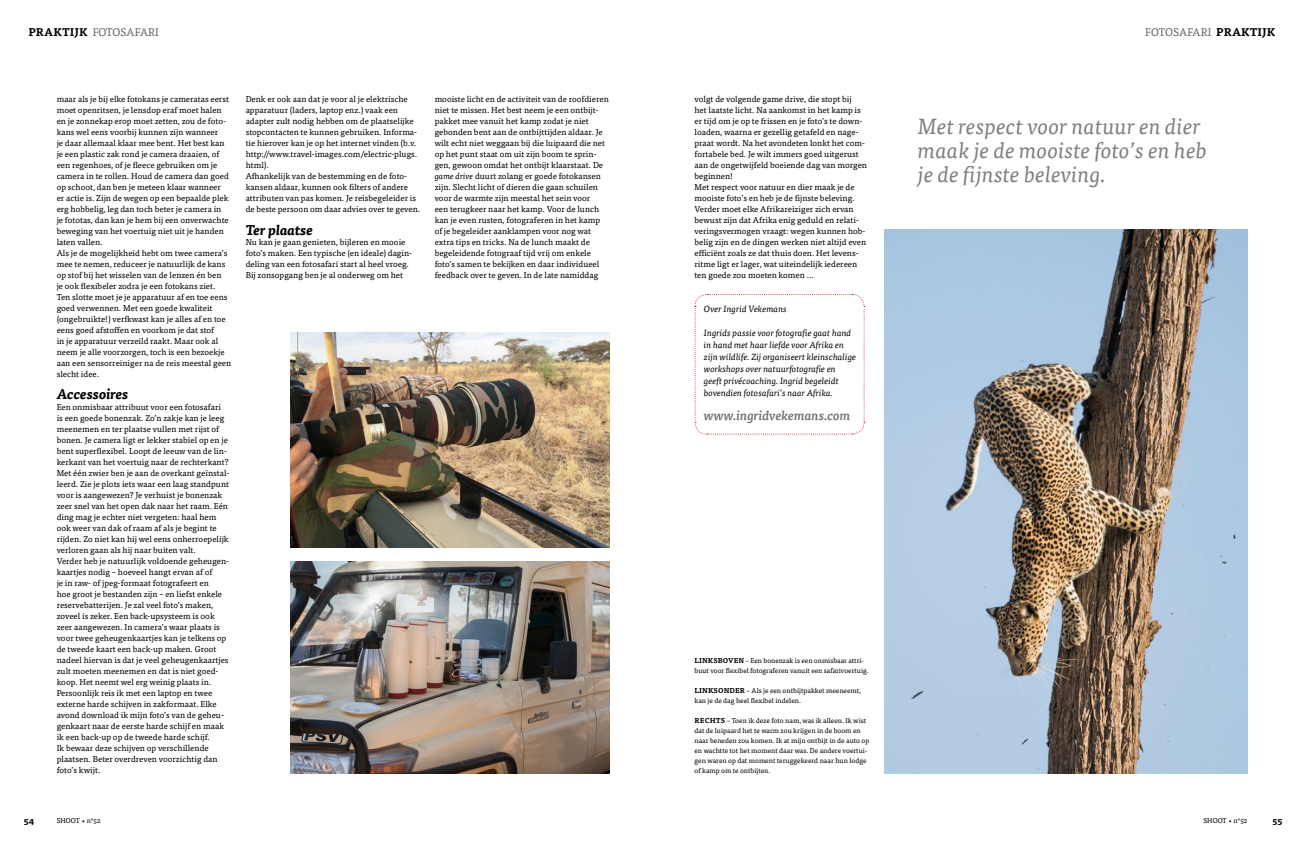
<style>
.page{position:relative;width:1304px;height:842px;background:#fff}
.page>*{position:absolute;margin:0;border:0;box-sizing:border-box;transform-origin:0 0}
.t1{font:italic 22px/24px "Tisa OT";color:#808080}
.t2{font:italic 700 14px "Tisa OT";color:#000}
.t3{font:italic 500 13px "Tisa OT";color:#6d6e71}
.t4{font:11px "Tisa OT";letter-spacing:.01em;color:#666}
.t5{font:italic 9px/12px "Tisa OT";color:#000}
.t6{font:700 9px "Tisa OT";color:#000}
.t7{font:8.5px/11px "Tisa OT";color:#000}
.t8{font:7px/10px "Tisa OT";color:#000}
.s1{font-weight:700;color:#000}
.s2{font-style:italic}
.s3{font-weight:700}
</style>
<div class="page">
<svg style="left:694px;top:294px;width:171px;height:141px"></svg>
<img style="left:291px;top:332px;width:318px;height:215px">
<img style="left:291px;top:561px;width:318px;height:213px">
<img style="left:884px;top:230px;width:363px;height:543px">
<p class="t4" style="left:28px;top:26px;width:132px"><span class="s1">PRAKTIJK</span> Fotosafari</p>
<p class="t7" style="left:57px;top:94px;width:176px">maar als je bij elke fotokans je cameratas eerst moet openritsen, je lensdop eraf moet halen en je zonnekap erop moet zetten, zou de foto&shy;kans wel eens voorbij kunnen zijn wanneer<br>je daar allemaal klaar mee bent. Het best kan je een plastic zak rond je camera draaien, of een regenhoes, of je fleece gebruiken om je camera in te rollen. Houd de camera dan goed op schoot, dan ben je meteen klaar wanneer<br>er actie is. Zijn de wegen op een bepaalde plek erg hobbelig, leg dan toch beter je camera in<br>je fototas, dan kan je hem bij een onverwachte beweging van het voertuig niet uit je handen laten vallen.<br>Als je de mogelijkheid hebt om twee camera’s mee te nemen, reduceer je natuurlijk de kans op stof bij het wisselen van de lenzen én ben<br>je ook flexibeler zodra je een fotokans ziet.<br>Ten slotte moet je je apparatuur af en toe eens goed verwennen. Met een goede kwaliteit (ongebruikte!) verfkwast kan je alles af en toe eens goed afstoffen en voorkom je dat stof<br>in je apparatuur verzeild raakt. Maar ook al neem je alle voorzorgen, toch is een bezoekje aan een sensorreiniger na de reis meestal geen slecht idee.</p>
<h2 class="t2" style="left:57px;top:385px;width:73px">Accessoires</h2>
<p class="t7" style="left:57px;top:402px;width:174px">Een onmisbaar attribuut voor een fotosafari<br>is een goede bonenzak. Zo’n zakje kan je leeg meenemen en ter plaatse vullen met rijst of bonen. Je camera ligt er lekker stabiel op en je bent superflexibel. Loopt de leeuw van de lin&shy;kerkant van het voertuig naar de rechterkant?<br>Met één zwier ben je aan de overkant geïnstal&shy;leerd. Zie je plots iets waar een laag standpunt voor is aangewezen? Je verhuist je bonenzak zeer snel van het open dak naar het raam. Eén ding mag je echter niet vergeten: haal hem ook weer van dak of raam af als je begint te rijden. Zo niet kan hij wel eens onherroepelijk verloren gaan als hij naar buiten valt.<br>Verder heb je natuurlijk voldoende geheugen&shy;kaartjes nodig – hoeveel hangt ervan af of<br>je in raw- of jpeg-formaat fotografeert en<br>hoe groot je bestanden zijn – en liefst enkele reservebatterijen. Je zal veel foto’s maken, zoveel is zeker. Een back-upsysteem is ook zeer aangewezen. In camera’s waar plaats is voor twee geheugenkaartjes kan je telkens op de tweede kaart een back-up maken. Groot nadeel hiervan is dat je veel geheugenkaartjes zult moeten meenemen en dat is niet goed&shy;koop. Het neemt wel erg weinig plaats in.<br>Persoonlijk reis ik met een laptop en twee externe harde schijven in zakformaat. Elke avond download ik mijn foto’s van de geheu&shy;genkaart naar de eerste harde schijf en maak ik een back-up op de tweede harde schijf.<br>Ik bewaar deze schijven op verschillende plaatsen. Beter overdreven voorzichtig dan foto’s kwijt.</p>
<p class="t7" style="left:246px;top:94px;width:176px">Denk er ook aan dat je voor al je elektrische apparatuur (laders, laptop enz.) vaak een adapter zult nodig hebben om de plaatselijke stopcontacten te kunnen gebruiken. Informa&shy;tie hierover kan je op het internet vinden (b.v. http://www.travel-images.com/electric-plugs. html).<br>Afhankelijk van de bestemming en de foto&shy;kansen aldaar, kunnen ook filters of andere attributen van pas komen. Je reisbegeleider is de beste persoon om daar advies over te geven.</p>
<h2 class="t2" style="left:246px;top:221px;width:69px">Ter plaatse</h2>
<p class="t7" style="left:246px;top:237px;width:168px">Nu kan je gaan genieten, bijleren en mooie foto’s maken. Een typische (en ideale) dagin&shy;deling van een fotosafari start al heel vroeg.<br>Bij zonsopgang ben je al onderweg om het</p>
<p class="t7" style="left:435px;top:94px;width:176px">mooiste licht en de activiteit van de roofdieren niet te missen. Het best neem je een ontbijt&shy;pakket mee vanuit het kamp zodat je niet gebonden bent aan de ontbijttijden aldaar. Je wilt echt niet weggaan bij die luipaard die net op het punt staat om uit zijn boom te sprin&shy;gen, gewoon omdat het ontbijt klaarstaat. De <span class="s2">game drive</span> duurt zolang er goede fotokansen zijn. Slecht licht of dieren die gaan schuilen voor de warmte zijn meestal het sein voor<br>een terugkeer naar het kamp. Voor de lunch kan je even rusten, fotograferen in het kamp of je begeleider aanklampen voor nog wat extra tips en tricks. Na de lunch maakt de begeleidende fotograaf tijd vrij om enkele foto’s samen te bekijken en daar individueel feedback over te geven. In de late namiddag</p>
<p class="t7" style="left:694px;top:94px;width:174px">volgt de volgende game drive, die stopt bij<br>het laatste licht. Na aankomst in het kamp is er tijd om je op te frissen en je foto’s te down&shy;loaden, waarna er gezellig getafeld en nage&shy;praat wordt. Na het avondeten lonkt het com&shy;fortabele bed. Je wilt immers goed uitgerust aan de ongetwijfeld boeiende dag van morgen beginnen!<br>Met respect voor natuur en dier maak je de mooiste foto’s en heb je de fijnste beleving.<br>Verder moet elke Afrikareiziger zich ervan bewust zijn dat Afrika enig geduld en relati&shy;veringsvermogen vraagt: wegen kunnen hob&shy;belig zijn en de dingen werken niet altijd even efficiënt zoals ze dat thuis doen. Het levens&shy;ritme ligt er lager, wat uiteindelijk iedereen ten goede zou moeten komen …</p>
<p class="t5" style="left:704px;top:303px;width:84px">Over Ingrid Vekemans</p>
<p class="t5" style="left:704px;top:327px;width:154px">Ingrids passie voor fotografie gaat hand in hand met haar liefde voor Afrika en zijn wildlife. Zij organiseert kleinschalige workshops over natuurfotografie en geeft privécoaching. Ingrid begeleidt bovendien fotosafari’s naar Afrika.</p>
<h3 class="t3" style="left:704px;top:407px;width:148px">www.ingridvekemans.com</h3>
<p class="t4" style="left:1145px;top:26px;width:132px">Fotosafari <span class="s1">PRAKTIJK</span></p>
<h1 class="t1" style="left:918px;top:114px;width:291px">Met respect voor natuur en dier maak je de mooiste foto’s en heb je de fijnste beleving.</h1>
<p class="t8" style="left:694px;top:655px;width:176px"><span class="s3">LINKSBOVEN</span> – Een bonenzak is een onmisbaar attri&shy;buut voor flexibel fotograferen vanuit een safarivoertuig.</p>
<p class="t8" style="left:694px;top:685px;width:168px"><span class="s3">LINKSONDER</span> – Als je een ontbijtpakket meeneemt, kan je de dag heel flexibel indelen.</p>
<p class="t8" style="left:694px;top:715px;width:176px"><span class="s3">RECHTS</span> – Toen ik deze foto nam, was ik alleen. Ik wist dat de luipaard het te warm zou krijgen in de boom en naar beneden zou komen. Ik at mijn ontbijt in de auto op en wachtte tot het moment daar was. De andere voertui&shy;gen waren op dat moment teruggekeerd naar hun lodge of kamp om te ontbijten.</p>
<p class="t6" style="left:24px;top:815px;width:12px">54</p>
<p class="t8" style="left:57px;top:816px;width:15px">SHOOT</p>
<p class="t8" style="left:81px;top:816px;width:21px">• n°52</p>
<p class="t8" style="left:1203px;top:816px;width:15px">SHOOT</p>
<p class="t8" style="left:1228px;top:816px;width:21px">• n°52</p>
<p class="t6" style="left:1272px;top:815px;width:12px">55</p>
</div>
